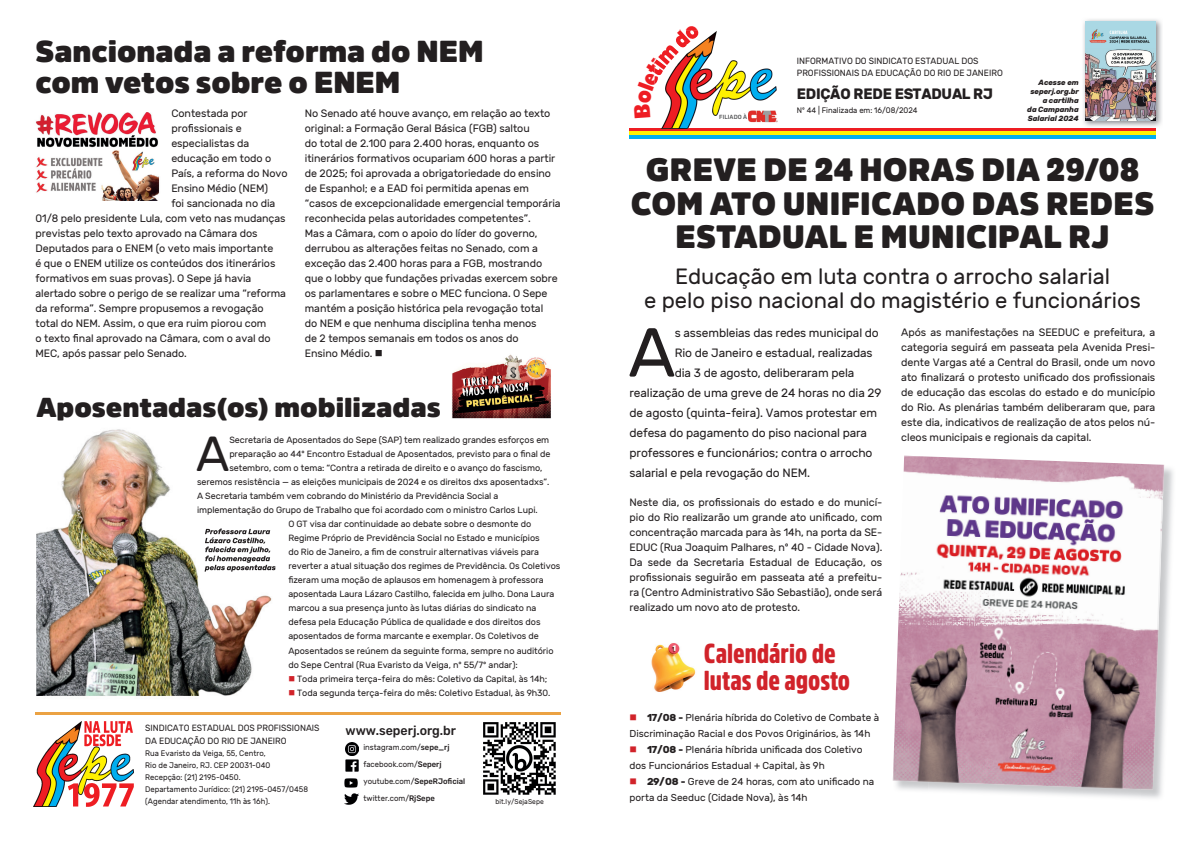
<style>
.page{position:relative;width:1191px;height:842px;background:#fff}
.page>*{position:absolute;margin:0;border:0;box-sizing:border-box;transform-origin:0 0}
.t1{font:69.1px "Rubik";color:#231f20}
.t2{font:49px "Rubik";color:#231f20}
.t3{font:900 32px/34px "Amsi Pro AKS Normal";letter-spacing:.01em;color:#231f20;text-align:center}
.t4{font:900 30px/31px "Amsi Pro AKS Normal";color:#231f20}
.t5{font:900 27.2px/26.9px "Amsi Pro AKS Condensed";color:#d1232a}
.t6{font:900 27.1px "Amsi Pro AKS Normal";color:#231f20}
.t7{font:22px/24px "Rubik";color:#231f20;text-align:center}
.t8{font:700 15px "Rubik";letter-spacing:-.01em;color:#231f20;scale:.96 1}
.t9{font:300 13px "Rubik";color:#231f20;scale:.96 1}
.t10{font:12px "Rubik";letter-spacing:-.01em;color:#231f20}
.t11{font:10.7px/15px "Rubik";letter-spacing:-.005em;color:#231f20;text-align:justify}
.t12{font:10px/16px "Rubik";color:#231f20}
.t13{font:9px/14px "Rubik";letter-spacing:-.005em;color:#231f20}
.t14{font:9px/13px "Rubik";letter-spacing:-.005em;color:#231f20;scale:.96 1}
.t15{font:8px/12px "Rubik";color:#231f20;scale:.96 1}
.t16{font:italic 700 7.5px/9px "Rubik";letter-spacing:-.005em;color:#231f20;text-align:right}
.t17{font:7px "Rubik";letter-spacing:.01em;color:#231f20;scale:.96 1}
.t18{font:300 6px "Rubik";letter-spacing:.01em;color:#57585a;scale:.96 1}
.s1{color:#d1232a}
.s2{font-weight:300}
.s3{font-weight:700}
</style>
<div class="page">
<img style="left:36px;top:429px;width:236px;height:267px">
<img style="left:205px;top:529px;width:65px;height:5px">
<img style="left:205px;top:537px;width:61px;height:7px">
<img style="left:205px;top:547px;width:65px;height:7px">
<img style="left:205px;top:556px;width:65px;height:7px">
<img style="left:204px;top:565px;width:72px;height:7px">
<img style="left:452px;top:354px;width:99px;height:65px">
<svg style="left:345px;top:742px;width:13px;height:63px"></svg>
<svg style="left:629px;top:128px;width:526px;height:4px;background:#f2541a"></svg>
<hr style="left:629px;top:135px;width:526px;height:3px;background:#00aeef">
<hr style="left:629px;top:132px;width:526px;height:3px;background:#fff101">
<img style="left:661px;top:31px;width:117px;height:97px">
<img style="left:654px;top:128px;width:127px;height:4px">
<img style="left:658px;top:44px;width:21px;height:21px">
<hr style="left:36px;top:712px;width:525px;height:2px;background:#eba243">
<img style="left:483px;top:722px;width:73px;height:73px">
<img style="left:749px;top:111px;width:28px;height:13px">
<img style="left:33px;top:722px;width:100px;height:85px">
<img style="left:651px;top:643px;width:45px;height:49px">
<img style="left:1164px;top:465px;width:9px;height:25px">
<img style="left:1141px;top:490px;width:32px;height:308px">
<img style="left:896px;top:456px;width:268px;height:236px">
<img style="left:893px;top:683px;width:263px;height:107px">
<img style="left:35px;top:113px;width:125px;height:87px">
<img style="left:1083px;top:19px;width:79px;height:110px">
<img style="left:1081px;top:128px;width:74px;height:1px">
<img style="left:1085px;top:21px;width:70px;height:100px">
<svg style="left:654px;top:57px;width:12px;height:61px"></svg>
<svg style="left:671px;top:30px;width:29px;height:19px"></svg>
<h3 class="t4" style="left:36px;top:35px;width:449px">Sancionada a reforma do NEM com vetos sobre o ENEM</h3>
<p class="t11" style="left:171px;top:106px;width:78px">Contestada por</p>
<p class="t11" style="left:171px;top:121px;width:72px">profissionais e</p>
<p class="t11" style="left:171px;top:136px;width:80px">especialistas da</p>
<p class="t11" style="left:171px;top:151px;width:101px">educação em todo o</p>
<p class="t11" style="left:171px;top:166px;width:118px">País, a reforma do Novo</p>
<p class="t11" style="left:171px;top:181px;width:98px">Ensino Médio (NEM)</p>
<p class="t11" style="left:171px;top:196px;width:105px">foi sancionada no dia</p>
<p class="t11" style="left:36px;top:211px;width:252px">01/8 pelo presidente Lula, com veto nas mudanças</p>
<p class="t11" style="left:36px;top:226px;width:223px">previstas pelo texto aprovado na Câmara dos</p>
<p class="t11" style="left:36px;top:241px;width:239px">Deputados para o ENEM (o veto mais importante</p>
<p class="t11" style="left:36px;top:256px;width:241px">é que o ENEM utilize os conteúdos dos itinerários</p>
<p class="t11" style="left:36px;top:271px;width:217px">formativos em suas provas). O Sepe já havia</p>
<p class="t11" style="left:36px;top:286px;width:252px">alertado sobre o perigo de se realizar uma “reforma</p>
<p class="t11" style="left:36px;top:301px;width:230px">da reforma”. Sempre propusemos a revogação</p>
<p class="t11" style="left:36px;top:316px;width:232px">total do NEM. Assim, o que era ruim piorou com</p>
<p class="t11" style="left:36px;top:331px;width:237px">o texto final aprovado na Câmara, com o aval do</p>
<p class="t11" style="left:36px;top:346px;width:153px">MEC, após passar pelo Senado.</p>
<p class="t11" style="left:305px;top:106px;width:257px;text-align:left">No Senado até houve avanço, em relação ao texto original: a Formação Geral Básica (FGB) saltou<br>do total de 2.100 para 2.400 horas, enquanto os itinerários formativos ocupariam 600 horas a partir de 2025; foi aprovada a obrigatoriedade do ensino de Espanhol; e a EAD foi permitida apenas em “casos de excepcionalidade emergencial temporária reconhecida pelas autoridades competentes”.<br>Mas a Câmara, com o apoio do líder do governo, derrubou as alterações feitas no Senado, com a exceção das 2.400 horas para a FGB, mostrando que o lobby que fundações privadas exercem sobre os parlamentares e sobre o MEC funciona. O Sepe mantém a posição histórica pela revogação total<br>do NEM e que nenhuma disciplina tenha menos<br>de 2 tempos semanais em todos os anos do<br>Ensino Médio. ■</p>
<h3 class="t6" style="left:36px;top:384px;width:406px">Aposentadas(os) mobilizadas</h3>
<h2 class="t2" style="left:196px;top:427px;width:35px">A</h2>
<p class="t13" style="left:229px;top:433px;width:321px">Secretaria de Aposentados do Sepe (SAP) tem realizado grandes esforços em</p>
<p class="t13" style="left:229px;top:447px;width:323px">preparação ao 44º Encontro Estadual de Aposentados, previsto para o final de</p>
<p class="t13" style="left:229px;top:461px;width:314px">setembro, com o tema: “Contra a retirada de direito e o avanço do fascismo,</p>
<p class="t13" style="left:197px;top:475px;width:354px">seremos resistência — as eleições municipais de 2024 e os direitos dxs aposentadxs”.</p>
<p class="t13" style="left:197px;top:489px;width:303px">A Secretaria também vem cobrando do Ministério da Previdência Social a</p>
<p class="t13" style="left:197px;top:503px;width:342px">implementação do Grupo de Trabalho que foi acordado com o ministro Carlos Lupi.</p>
<p class="t13" style="left:288px;top:518px;width:273px">O GT visa dar continuidade ao debate sobre o desmonte do Regime Próprio de Previdência Social no Estado e municípios<br>do Rio de Janeiro, a fim de construir alternativas viáveis para reverter a atual situação dos regimes de Previdência. Os Coletivos fizeram uma moção de aplausos em homenagem à professora aposentada Laura Lázaro Castilho, falecida em julho. Dona Laura marcou a sua presença junto às lutas diárias do sindicato na defesa pela Educação Pública de qualidade e dos direitos dos aposentados de forma marcante e exemplar. Os Coletivos de Aposentados se reúnem da seguinte forma, sempre no auditório do Sepe Central (Rua Evaristo da Veiga, nº 55/7º andar):</p>
<p class="t13" style="left:288px;top:672px;width:260px"><span class="s1">■</span> Toda primeira terça-feira do mês: Coletivo da Capital, às 14h;</p>
<p class="t13" style="left:288px;top:686px;width:263px"><span class="s1">■</span> Toda segunda terça-feira do mês: Coletivo Estadual, às 9h30.</p>
<p class="t14" style="left:145px;top:722px;width:183px">SINDICATO ESTADUAL DOS PROFISSIONAIS<br>DA EDUCAÇÃO DO RIO DE JANEIRO</p>
<p class="t15" style="left:145px;top:748px;width:171px">Rua Evaristo da Veiga, 55, Centro,<br>Rio de Janeiro, RJ. CEP 20031-040<br>Recepção: (21) 2195-0450.<br>Departamento Jurídico: (21) 2195-0457/0458 (Agendar atendimento, 11h às 16h).</p>
<p class="t9" style="left:345px;top:724px;width:117px">www.seperj.org.br</p>
<p class="t15" style="left:363px;top:739px;width:107px;line-height:17px">instagram.com/<span class="s2">sepe_rj </span>facebook.com/<span class="s2">Seperj </span>youtube.com/<span class="s2">SepeRJoficial </span>twitter.com/<span class="s2">RjSepe</span></p>
<p class="t17" style="left:495px;top:797px;width:52px">bit.ly/SejaSepe</p>
<p class="t18" style="left:719px;top:114px;width:31px">FILIADO À</p>
<p class="t14" style="left:797px;top:56px;width:216px;line-height:12px">INFORMATIVO DO SINDICATO ESTADUAL DOS<br>PROFISSIONAIS DA EDUCAÇÃO DO RIO DE JANEIRO</p>
<h3 class="t8" style="left:797px;top:85px;width:206px">EDIÇÃO REDE ESTADUAL RJ</h3>
<p class="t15" style="left:797px;top:104px;width:127px">Nº 44 | Finalizada em: 16/08/2024</p>
<p class="t16" style="left:1027px;top:78px;width:53px">Acesse em seperj.org.br a cartilha<br>da Campanha<br>Salarial 2024</p>
<h3 class="t3" style="left:631px;top:151px;width:525px">GREVE DE 24 HORAS DIA 29/08<br>COM ATO UNIFICADO DAS REDES<br>ESTADUAL E MUNICIPAL RJ</h3>
<h3 class="t7" style="left:644px;top:265px;width:498px">Educação em luta contra o arrocho salarial<br>e pelo piso nacional do magistério e funcionários</h3>
<h1 class="t1" style="left:628px;top:314px;width:49px">A</h1>
<p class="t10" style="left:675px;top:326px;width:206px">s assembleias das redes municipal do</p>
<p class="t10" style="left:675px;top:346px;width:199px">Rio de Janeiro e estadual, realizadas</p>
<p class="t10" style="left:675px;top:366px;width:181px">dia 3 de agosto, deliberaram pela</p>
<p class="t10" style="left:629px;top:386px;width:253px">realização de uma greve de 24 horas no dia 29</p>
<p class="t10" style="left:629px;top:406px;width:249px">de agosto (quinta-feira). Vamos protestar em</p>
<p class="t10" style="left:629px;top:426px;width:239px">defesa do pagamento do piso nacional para</p>
<p class="t10" style="left:629px;top:446px;width:244px">professores e funcionários; contra o arrocho</p>
<p class="t10" style="left:629px;top:466px;width:182px">salarial e pela revogação do NEM.</p>
<p class="t11" style="left:629px;top:495px;width:254px">Neste dia, os profissionais do estado e do municí&shy;pio do Rio realizarão um grande ato unificado, com concentração marcada para às 14h, na porta da SE-EDUC (Rua Joaquim Palhares, nº 40 - Cidade Nova).<br>Da sede da Secretaria Estadual de Educação, os profissionais seguirão em passeata até a prefeitu&shy;ra (Centro Administrativo São Sebastião), onde será realizado um novo ato de protesto.</p>
<h3 class="t5" style="left:704px;top:639px;width:148px">Calendário de lutas de agosto</h3>
<p class="t12" style="left:629px;top:709px;width:251px"><span class="s1">■</span> <span class="s3">17/08 -</span> Plenária híbrida do Coletivo de Combate à<br>Discriminação Racial e dos Povos Originários, às 14h</p>
<p class="t12" style="left:629px;top:741px;width:234px"><span class="s1">■</span> <span class="s3">17/08 -</span> Plenária híbrida unificada dos Coletivo dos Funcionários Estadual + Capital, às 9h</p>
<p class="t12" style="left:629px;top:773px;width:246px"><span class="s1">■</span> <span class="s3">29/08 -</span> Greve de 24 horas, com ato unificado na porta da Seeduc (Cidade Nova), às 14h</p>
<p class="t11" style="left:901px;top:325px;width:256px">Após as manifestações na SEEDUC e prefeitura, a categoria seguirá em passeata pela Avenida Presi&shy;dente Vargas até a Central do Brasil, onde um novo ato finalizará o protesto unificado dos profissionais de educação das escolas do estado e do município do Rio. As plenárias também deliberaram que, para este dia, indicativos de realização de atos pelos nú&shy;cleos municipais e regionais da capital.</p>
</div>
